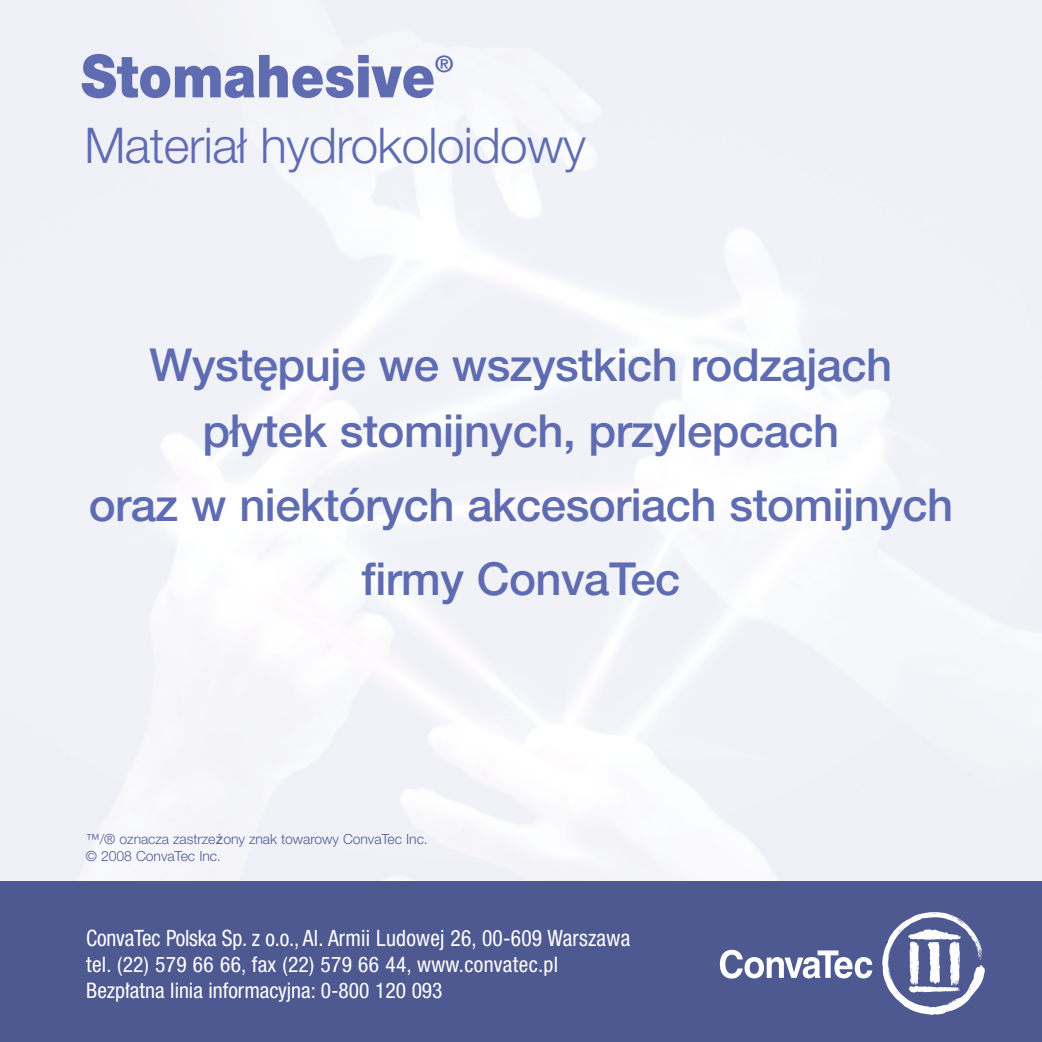
<style>
.page{position:relative;width:1042px;height:1042px;background:#fff}
.page>*{position:absolute;margin:0;border:0;box-sizing:border-box;transform-origin:0 0}
.t1{font:59.32px "Helvetica Neue Black PL";color:#5f6cb2;scale:.9 1}
.t2{font:49.35px "Helvetica Neue Light PL";letter-spacing:-.01em;color:#5f6cb2}
.t3{font:45.5px/66.9px "Helvetica Neue Medium PL";letter-spacing:-.01em;color:#5f6cb2;text-align:center}
.t4{font:22.75px "Helvetica Neue Bold PL";color:#5f6cb2}
.t5{font:22.57px "Helvetica Neue Condensed PL";letter-spacing:.01em;color:#fff;scale:.95 1}
.t6{font:21.53px/25.7px "Helvetica Neue Condensed PL";color:#fff}
.t7{font:14px/16.8px "Helvetica Neue Light PL";letter-spacing:-.005em;color:#505c97}
.s1{font-family:"Lucida Grande"}
</style>
<div class="page">
<div style="left:0;top:881px;width:1042px;height:161px;background:#4e5891"></div>
<svg style="left:720px;top:950px;width:152px;height:28px"></svg>
<svg style="left:882px;top:912px;width:103px;height:103px"></svg>
<h1 class="t1" style="left:81px;top:42px;width:395px">Stomahesive</h1>
<p class="t4" style="left:435px;top:51px;width:20px">®</p>
<p class="t2" style="left:84px;top:117px;width:503px">Materiał hydrokoloidowy</p>
<p class="t3" style="left:150px;top:331px;width:744px">Wyst´puje we wszystkich rodzajach płytek stomijnych, przylepcach</p>
<p class="t3" style="left:89px;top:469px;width:866px;line-height:73.9px">oraz w niektórych akcesoriach stomijnych firmy ConvaTec</p>
<p class="t7" style="left:86px;top:831px;width:343px">™/® oznacza zastrze<span class="s1">-</span>ony znak towarowy ConvaTec Inc. © 2008 ConvaTec Inc.</p>
<p class="t5" style="left:86px;top:925px;width:574px">ConvaTec Polska Sp. z o.o., Al. Armii Ludowej 26, 00-609 Warszawa</p>
<p class="t6" style="left:86px;top:952px;width:473px">tel. (22) 579 66 66, fax (22) 579 66 44, www.convatec.pl<br>Bezp∏atna linia informacyjna: 0-800 120 093</p>
</div>
